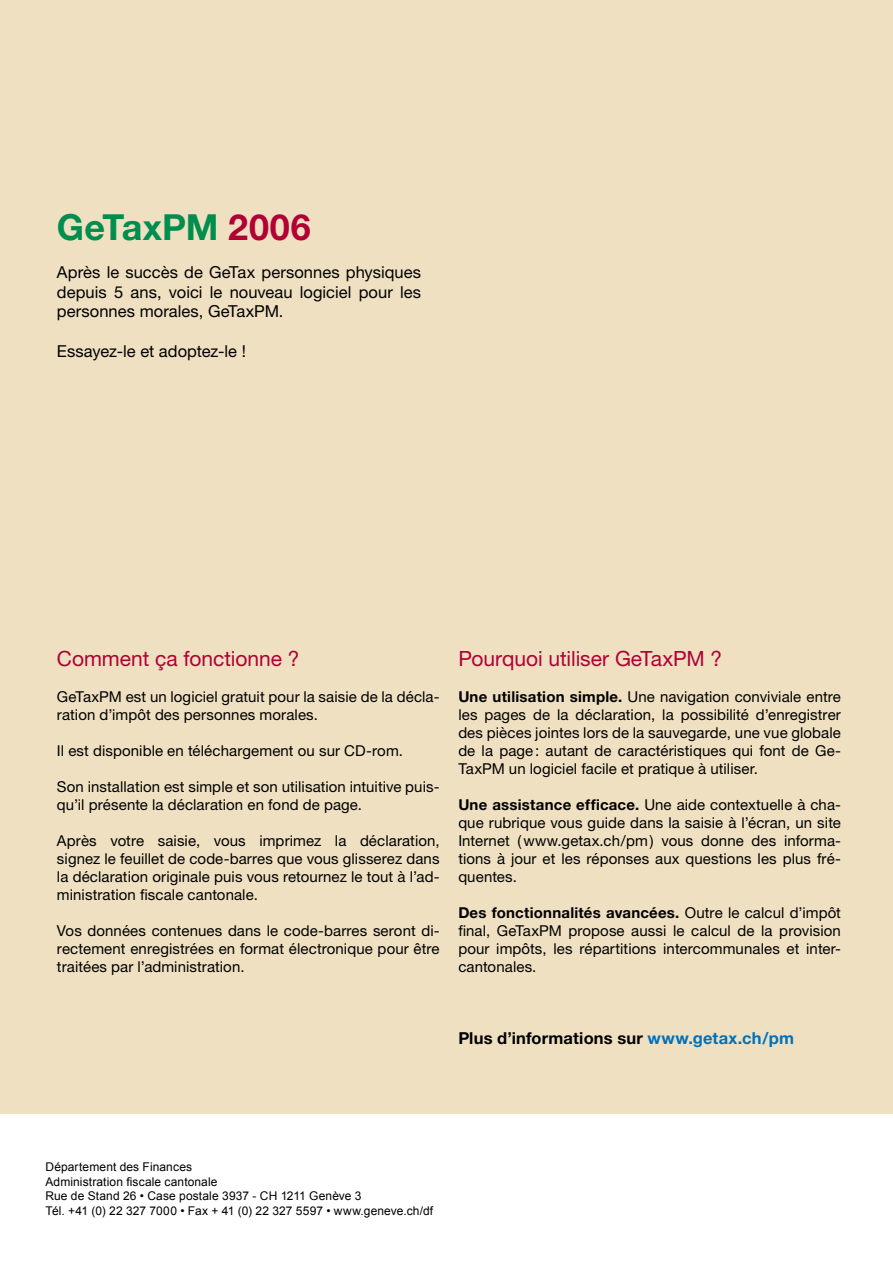
<style>
.page{position:relative;width:893px;height:1263px;background:#fff}
.page>*{position:absolute;margin:0;border:0;box-sizing:border-box;transform-origin:0 0}
.t1{font:700 36px "Helvetica Neue";letter-spacing:.01em;color:#008e4f}
.t2{font:21px "Helvetica Neue";letter-spacing:-.005em;color:#b10034}
.t3{font:16.5px/19.8px "Helvetica Neue";color:#000;text-align:justify}
.t4{font:700 16.5px "Helvetica Neue";letter-spacing:.01em;color:#000}
.t5{font:15px/18px "Helvetica Neue";letter-spacing:.005em;color:#000;text-align:justify}
.t6{font:12px/14.4px "Arial";letter-spacing:.01em;color:#000}
.s1{color:#b10034}
.s2{font-weight:700}
.s3{color:#0071b9}
</style>
<div class="page">
<div style="left:0;top:0;width:893px;height:1120px;background:#f0e0c2"></div>
<div style="left:0;top:1114px;width:893px;height:149px;background:#fff"></div>
<h1 class="t1" style="left:57px;top:205px;width:255px">GeTaxPM <span class="s1">2006</span></h1>
<p class="t3" style="left:57px;top:262px;width:366px">Après le succès de GeTax personnes physiques depuis 5 ans, voici le nouveau logiciel pour les personnes morales, GeTaxPM.</p>
<p class="t3" style="left:57px;top:341px;width:190px">Essayez-le et adoptez-le !</p>
<h2 class="t2" style="left:57px;top:646px;width:244px">Comment ça fonctionne ?</h2>
<p class="t5" style="left:57px;top:687px;width:384px">GeTaxPM est un logiciel gratuit pour la saisie de la décla&shy;ration d’impôt des personnes morales.</p>
<p class="t5" style="left:57px;top:741px;width:347px">Il est disponible en téléchargement ou sur CD-rom.</p>
<p class="t5" style="left:57px;top:777px;width:384px">Son installation est simple et son utilisation intuitive puis&shy;qu’il présente la déclaration en fond de page.</p>
<p class="t5" style="left:57px;top:831px;width:384px">Après votre saisie, vous imprimez la déclaration, signez le feuillet de code-barres que vous glisserez dans la déclaration originale puis vous retournez le tout à l’ad&shy;ministration fiscale cantonale.</p>
<p class="t5" style="left:57px;top:921px;width:384px">Vos données contenues dans le code-barres seront di&shy;rectement enregistrées en format électronique pour être traitées par l’administration.</p>
<h2 class="t2" style="left:458px;top:646px;width:265px">Pourquoi utiliser GeTaxPM ?</h2>
<p class="t5" style="left:458px;top:687px;width:384px"><span class="s2">Une utilisation simple.</span> Une navigation conviviale entre les pages de la déclaration, la possibilité d’enregistrer des pièces jointes lors de la sauvegarde, une vue globale de la page: autant de caractéristiques qui font de Ge-TaxPM un logiciel facile et pratique à utiliser.</p>
<p class="t5" style="left:458px;top:795px;width:384px"><span class="s2">Une assistance efficace.</span> Une aide contextuelle à cha&shy;que rubrique vous guide dans la saisie à l’écran, un site Internet (www.getax.ch/pm) vous donne des informa&shy;tions à jour et les réponses aux questions les plus fré&shy;quentes.</p>
<p class="t5" style="left:458px;top:903px;width:384px"><span class="s2">Des fonctionnalités avancées.</span> Outre le calcul d’impôt final, GeTaxPM propose aussi le calcul de la provision pour impôts, les répartitions intercommunales et inter&shy;cantonales.</p>
<p class="t4" style="left:458px;top:1028px;width:337px">Plus d’informations sur <span class="s3">www.getax.ch/pm</span></p>
<p class="t6" style="left:45px;top:1160px;width:389px">Département des Finances<br>Administration fiscale cantonale<br>Rue de Stand 26 • Case postale 3937 - CH 1211 Genève 3<br>Tél. +41 (0) 22 327 7000 • Fax + 41 (0) 22 327 5597 • www.geneve.ch/df</p>
</div>
